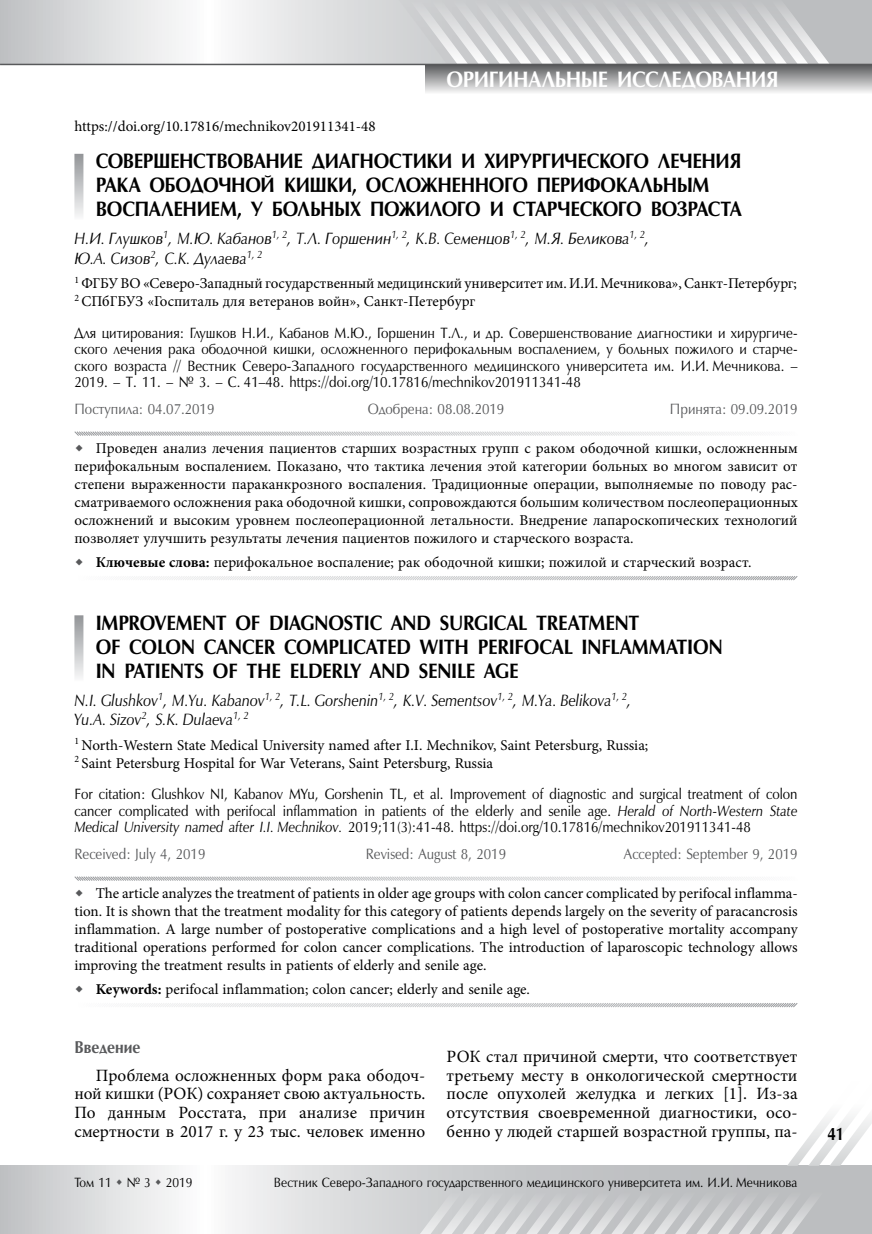
<style>
.page{position:relative;width:872px;height:1234px;background:#fff}
.page>*{position:absolute;margin:0;border:0;box-sizing:border-box;transform-origin:0 0}
.t1{font:700 22.5px "Optimum AP";letter-spacing:-.02em;color:#fff;scale:.9 1}
.t2{font:700 21px/24px "Optimum AP";letter-spacing:-.01em;color:#000;scale:.9 1}
.t3{font:700 18px "Optimum AP";color:#000;scale:.85 1}
.t4{font:17.25px/18.6px "Minion Pro";color:#000;text-align:justify}
.t5{font:700 17.25px "Optimum AP";color:#58595b;scale:.9 1}
.t6{font:italic 16.5px/19.5px "Optimum AP";color:#000;scale:.9 1}
.t7{font:15px/18px "Minion Pro";color:#000}
.t8{font:15px/16.5px "Optimum AP";color:#000;text-align:justify;scale:.9 1}
.t9{font:15px "Optimum AP";color:#58595b;scale:.9 1}
.t10{font:13.5px "Optimum AP";color:#000;scale:.9 1}
.s1{font-weight:700}
.s2{font-style:italic}
</style>
<div class="page">
<svg style="left:0;top:0;width:872px;height:64px"></svg>
<svg style="left:0;top:1165px;width:404px;height:68px"></svg>
<div style="left:425px;top:64px;width:447px;height:30px;background:linear-gradient(to bottom,#555658,#f4f4f4)"></div>
<svg style="left:383px;top:0;width:446px;height:64px;background:#d1d2d4"></svg>
<hr style="left:0;top:64px;width:872px;height:1px;background:#58595b">
<svg style="left:404px;top:1116px;width:468px;height:117px"></svg>
<div style="left:858px;top:1130px;width:14px;height:28px;background:#fff"></div>
<svg style="left:74px;top:431px;width:673px;height:5px"></svg>
<svg style="left:132px;top:576px;width:666px;height:5px"></svg>
<svg style="left:74px;top:876px;width:673px;height:5px"></svg>
<svg style="left:132px;top:1003px;width:666px;height:5px"></svg>
<svg style="left:74px;top:154px;width:9px;height:62px"></svg>
<svg style="left:74px;top:615px;width:9px;height:63px"></svg>
<svg style="left:117px;top:1178px;width:5px;height:6px"></svg>
<svg style="left:156px;top:1178px;width:5px;height:6px"></svg>
<h1 class="t1" style="left:446px;top:67px;width:370px">ОРИГИНАЛЬНЫЕ ИССЛЕДОВАНИЯ</h1>
<p class="t7" style="left:74px;top:118px;width:303px">https://doi.org/10.17816/mechnikov201911341-48</p>
<h2 class="t2" style="left:96px;top:150px;width:27px">СОВЕР</h2>
<h2 class="t2" style="left:153px;top:150px;width:85px">ШЕНСТВОВАНИЕ</h2>
<h2 class="t2" style="left:312px;top:150px;width:16px">ДИАГНОС</h2>
<h2 class="t2" style="left:402px;top:150px;width:246px">ТИ КИ И ХИРУРГИЧЕСКОГО</h2>
<h2 class="t2" style="left:658px;top:150px;width:53px">ЛЕЧЕНИЯ</h2>
<h2 class="t2" style="left:96px;top:174px;width:106px">РАКА ОБОДО</h2>
<h2 class="t2" style="left:218px;top:174px;width:180px">ЧНОЙ КИ ШКИ, ОСЛО</h2>
<h2 class="t2" style="left:420px;top:174px;width:34px">ЖНЕННОГО</h2>
<h2 class="t2" style="left:537px;top:174px;width:117px">ПЕРИФОКАЛЬНЫ</h2>
<h2 class="t2" style="left:692px;top:174px;width:20px">М</h2>
<h2 class="t2" style="left:96px;top:198px;width:15px">ВОС</h2>
<h2 class="t2" style="left:135px;top:198px;width:31px">ПАЛЕНИЕ</h2>
<h2 class="t2" style="left:220px;top:198px;width:86px">М, У БОЛЬНЫ</h2>
<h2 class="t2" style="left:350px;top:198px;width:88px">Х ПОЖИЛОГО</h2>
<h2 class="t2" style="left:490px;top:198px;width:141px">ИСТАРЧЕС КОГО</h2>
<h2 class="t2" style="left:650px;top:198px;width:101px">ВОЗРАСТА</h2>
<p class="t6" style="left:74px;top:230px;width:640px">Н.И. Глушков<sup>1</sup>, М.Ю. Кабанов<sup>1,</sup> <sup>2</sup>, Т.Л. Горшенин<sup>1,</sup> <sup>2</sup>, К.В. Семенцов<sup>1,</sup> <sup>2</sup>, М.Я. Беликова<sup>1,</sup> <sup>2</sup>,<br>Ю.А. Сизов<sup>2</sup>, С.К. Дулаева<sup>1,</sup> <sup>2</sup></p>
<p class="t7" style="left:74px;top:274px;width:724px"><sup>1</sup> ФГБУ ВО «Северо-Западный государственный медицинский университет им. И.И. Мечникова», Санкт-Петербург;<br><sup>2</sup> СПбГБУЗ «Госпиталь для ветеранов войн», Санкт-Петербург</p>
<p class="t8" style="left:74px;top:325px;width:805px">Для цитирования: Глушков Н.И., Кабанов М.Ю., Горшенин Т.Л., и др. Совершенствование диагностики и хирургиче&shy;ского лечения рака ободочной кишки, осложненного перифокальным воспалением, у больных пожилого и старче&shy;ского возраста // Вестник Северо-Западного государственного медицинского университета им. И.И. Мечникова. – 2019. – Т. 11. – № 3. – С. 41–48. https://doi.org/10.17816/mechnikov201911341-48</p>
<p class="t9" style="left:74px;top:401px;width:157px">Поступила: 04.07.2019</p>
<p class="t9" style="left:368px;top:401px;width:153px">Одобрена: 08.08.2019</p>
<p class="t9" style="left:670px;top:401px;width:143px">Принята: 09.09.2019</p>
<p class="t7" style="left:74px;top:439px;width:725px;text-align:justify;text-indent:21px">Проведен анализ лечения пациентов старших возрастных групп с раком ободочной кишки, осложненным перифокальным воспалением. Показано, что тактика лечения этой категории больных во многом зависит от степени выраженности параканкрозного воспаления. Традиционные операции, выполняемые по поводу рас&shy;сматриваемого осложнения рака ободочной кишки, сопровождаются большим количеством послеоперационных осложнений и высоким уровнем послеоперационной летальности. Внедрение лапароскопических технологий позволяет улучшить результаты лечения пациентов пожилого и старческого возраста.</p>
<p class="t7" style="left:96px;top:553px;width:657px"><span class="s1">Ключевые слова:</span> перифокальное воспаление; рак ободочной кишки; пожилой и старческий возраст.</p>
<h2 class="t2" style="left:96px;top:611px;width:698px">IMPROVEMENT OF DIAGNOSTIC AND SURGICAL TREATMENT<br>OF COLON CANCER COMPLICATED WITH PERIFOCAL INFLAMMATION<br>IN PATIENTS OF THE ELDERLY AND SENILE AGE</h2>
<p class="t6" style="left:74px;top:691px;width:620px">N.I. Glushkov<sup>1</sup>, M.Yu. Kabanov<sup>1,</sup> <sup>2</sup>, T.L. Gorshenin<sup>1,</sup> <sup>2</sup>, K.V. Sementsov<sup>1,</sup> <sup>2</sup>, M.Ya. Belikova<sup>1,</sup> <sup>2</sup>,<br>Yu.A. Sizov<sup>2</sup>, S.K. Dulaeva<sup>1,</sup> <sup>2</sup></p>
<p class="t7" style="left:74px;top:735px;width:575px"><sup>1</sup> North-Western State Medical University named after I.I. Mechnikov, Saint Petersburg, Russia;<br><sup>2</sup> Saint Petersburg Hospital for War Veterans, Saint Petersburg, Russia</p>
<p class="t8" style="left:74px;top:786px;width:805px">For citation: Glushkov NI, Kabanov MYu, Gorshenin TL, et al. Improvement of diagnostic and surgical treatment of colon cancer complicated with perifocal inflammation in patients of the elderly and senile age. <span class="s2">Herald of North-Western State Medical University named after I.I. Mechnikov.</span> 2019;11(3):41-48. https://doi.org/10.17816/mechnikov201911341-48</p>
<p class="t9" style="left:74px;top:845px;width:147px">Received: July 4, 2019</p>
<p class="t9" style="left:366px;top:845px;width:157px">Revised: August 8, 2019</p>
<p class="t9" style="left:624px;top:845px;width:194px">Accepted: September 9, 2019</p>
<p class="t7" style="left:74px;top:884px;width:725px;text-align:justify;text-indent:21px">The article analyzes the treatment of patients in older age groups with colon cancer complicated by perifocal inflamma&shy;tion. It is shown that the treatment modality for this category of patients depends largely on the severity of paracancrosis inflammation. A large number of postoperative complications and a high level of postoperative mortality accompany traditional operations performed for colon cancer complications. The introduction of laparoscopic technology allows improving the treatment results in patients of elderly and senile age.</p>
<p class="t7" style="left:96px;top:980px;width:436px"><span class="s1">Keywords:</span> perifocal inflammation; colon cancer; elderly and senile age.</p>
<p class="t5" style="left:74px;top:1037px;width:75px">ВВЕДЕНИЕ</p>
<p class="t4" style="left:74px;top:1065px;width:352px;text-indent:21px">Проблема осложненных форм рака ободоч&shy;ной кишки (РОК) сохраняет свою актуальность.<br>По данным Росстата, при анализе причин смертности в 2017 г. у 23 тыс. человек именно</p>
<p class="t4" style="left:446px;top:1047px;width:352px">РОК стал причиной смерти, что соответствует третьему месту в онкологической смертности после опухолей желудка и легких [1]. Из-за отсутствия своевременной диагностики, осо&shy;бенно у людей старшей возрастной группы, па-</p>
<p class="t10" style="left:74px;top:1175px;width:133px">Том 11 № 3 2019</p>
<p class="t10" style="left:274px;top:1175px;width:583px">Вестник Северо-Западного государственного медицинского университета им. И.И. Мечникова</p>
<p class="t3" style="left:827px;top:1124px;width:21px">41</p>
</div>
